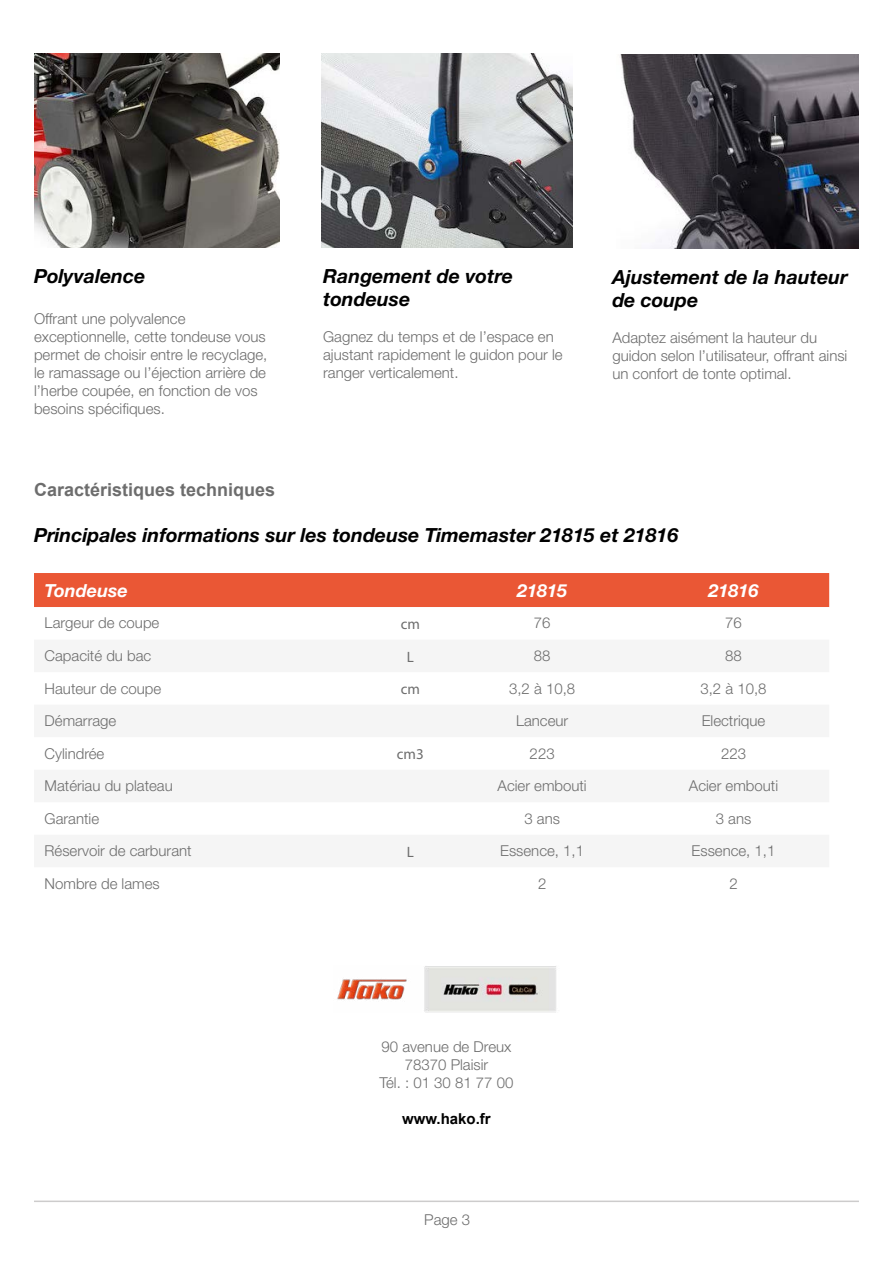
<style>
.page{position:relative;width:893px;height:1263px;background:#fff}
.page>*{position:absolute;margin:0;border:0;box-sizing:border-box;transform-origin:0 0}
.t1{font:italic 700 19.5px/23.4px "Helvetica Neue LT Std";color:#000}
.t2{font:700 18px "Arial";color:#6d6d6d}
.t3{font:italic 700 18px "Helvetica Neue LT Std";color:#fff}
.t4{font:300 15px/18px "Helvetica Neue LT Std";color:#6d6d6d}
.t5{font:700 15px "Arial";color:#000}
.t6{font:15px "Myriad Pro";color:#6d6d6d}
</style>
<div class="page">
<hr style="left:34px;top:1200px;width:825px;height:2px;background:#cdcccc">
<div style="left:34px;top:573px;width:795px;height:34px;background:#ea5735"></div>
<img style="left:337px;top:966px;width:219px;height:47px">
<img style="left:322px;top:53px;width:251px;height:195px">
<img style="left:34px;top:53px;width:245px;height:195px">
<img style="left:620px;top:54px;width:239px;height:195px">
<h1 class="t1" style="left:34px;top:264px;width:113px">Polyvalence</h1>
<p class="t4" style="left:34px;top:310px;width:235px">Offrant une polyvalence exceptionnelle, cette tondeuse vous permet de choisir entre le recyclage, le ramassage ou l’éjection arrière de l’herbe coupée, en fonction de vos besoins spécifiques.</p>
<h1 class="t1" style="left:323px;top:264px;width:191px">Rangement de votre tondeuse</h1>
<p class="t4" style="left:323px;top:328px;width:241px">Gagnez du temps et de l’espace en ajustant rapidement le guidon pour le ranger verticalement.</p>
<h1 class="t1" style="left:612px;top:265px;width:237px">Ajustement de la hauteur de coupe</h1>
<p class="t4" style="left:612px;top:329px;width:237px">Adaptez aisément la hauteur du guidon selon l’utilisateur, offrant ainsi un confort de tonte optimal.</p>
<p class="t2" style="left:34px;top:476px;width:243px">Caractéristiques techniques</p>
<h1 class="t1" style="left:34px;top:523px;width:646px">Principales informations sur les tondeuse Timemaster 21815 et 21816</h1>
<p class="t3" style="left:45px;top:579px;width:85px">Tondeuse</p>
<p class="t3" style="left:517px;top:579px;width:52px">21815</p>
<p class="t3" style="left:708px;top:579px;width:52px">21816</p>
<p class="t4" style="left:45px;top:614px;width:116px">Largeur de coupe</p>
<p class="t6" style="left:401px;top:615px;width:21px">cm</p>
<p class="t4" style="left:534px;top:614px;width:18px">76</p>
<p class="t4" style="left:725px;top:614px;width:18px">76</p>
<p class="t4" style="left:45px;top:646px;width:108px">Capacité du bac</p>
<p class="t6" style="left:407px;top:647px;width:9px">L</p>
<p class="t4" style="left:534px;top:646px;width:18px">88</p>
<p class="t4" style="left:725px;top:646px;width:18px">88</p>
<p class="t4" style="left:45px;top:679px;width:118px">Hauteur de coupe</p>
<p class="t6" style="left:401px;top:680px;width:21px">cm</p>
<p class="t4" style="left:509px;top:679px;width:68px">3,2 à 10,8</p>
<p class="t4" style="left:700px;top:679px;width:68px">3,2 à 10,8</p>
<p class="t4" style="left:45px;top:711px;width:73px">Démarrage</p>
<p class="t4" style="left:516px;top:711px;width:54px">Lanceur</p>
<p class="t4" style="left:702px;top:711px;width:65px">Electrique</p>
<p class="t4" style="left:45px;top:744px;width:61px">Cylindrée</p>
<p class="t6" style="left:397px;top:745px;width:28px">cm3</p>
<p class="t4" style="left:530px;top:744px;width:27px">223</p>
<p class="t4" style="left:721px;top:744px;width:27px">223</p>
<p class="t4" style="left:45px;top:776px;width:130px">Matériau du plateau</p>
<p class="t4" style="left:498px;top:776px;width:91px">Acier embouti</p>
<p class="t4" style="left:689px;top:776px;width:91px">Acier embouti</p>
<p class="t4" style="left:45px;top:809px;width:56px">Garantie</p>
<p class="t4" style="left:524px;top:809px;width:37px">3 ans</p>
<p class="t4" style="left:716px;top:809px;width:37px">3 ans</p>
<p class="t4" style="left:45px;top:841px;width:148px">Réservoir de carburant</p>
<p class="t6" style="left:407px;top:842px;width:9px">L</p>
<p class="t4" style="left:500px;top:841px;width:85px">Essence, 1,1</p>
<p class="t4" style="left:692px;top:841px;width:85px">Essence, 1,1</p>
<p class="t4" style="left:45px;top:874px;width:117px">Nombre de lames</p>
<p class="t4" style="left:538px;top:874px;width:10px">2</p>
<p class="t4" style="left:729px;top:874px;width:10px">2</p>
<p class="t4" style="left:379px;top:1037px;width:135px;text-align:center">90 avenue de Dreux<br>78370 Plaisir<br>Tél. : 01 30 81 77 00</p>
<p class="t5" style="left:402px;top:1108px;width:90px">www.hako.fr</p>
<p class="t4" style="left:424px;top:1210px;width:47px">Page 3</p>
</div>
